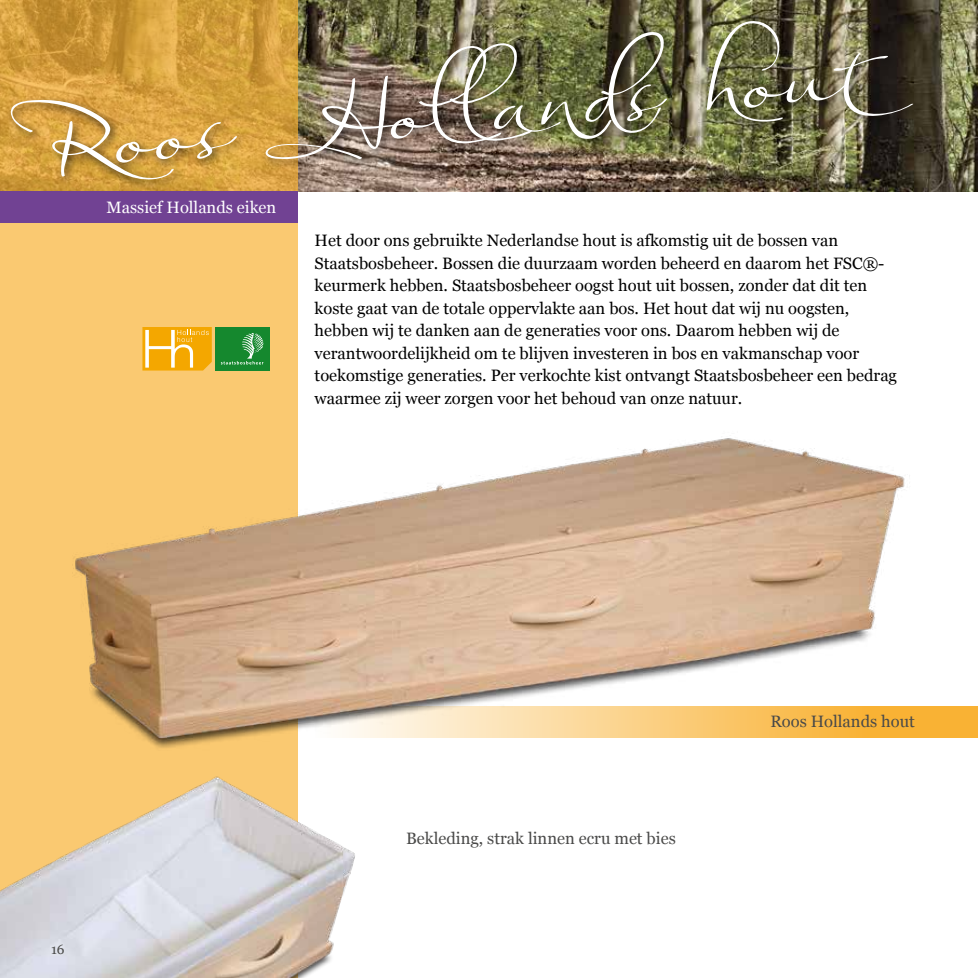
<style>
.page{position:relative;width:978px;height:978px;background:#fff}
.page>*{position:absolute;margin:0;border:0;box-sizing:border-box;transform-origin:0 0}
.t1{font:120px "Ability";color:#fff}
.t2{font:16.5px/22.5px "Georgia";color:#000}
.t3{font:16.5px "Georgia";color:#4a4a49}
.t4{font:16.5px "Georgia";color:#fff}
.t5{font:13.5px "Georgia";color:#4a4a49}
</style>
<div class="page">
<img style="left:298px;top:0;width:680px;height:191px">
<svg style="left:0;top:0;width:298px;height:766px;background:#f6c56c"></svg>
<div style="left:0;top:191px;width:298px;height:32px;background:#714293"></div>
<div style="left:6px;top:17px;width:917px;height:174px;background:#000;opacity:.75"></div>
<div style="left:315px;top:706px;width:663px;height:32px;background:#f9b234"></div>
<svg style="left:142px;top:327px;width:70px;height:44px;background:#f5b62d"></svg>
<div style="left:215px;top:327px;width:54px;height:44px;background:#15882e"></div>
<svg style="left:221px;top:333px;width:42px;height:31px"></svg>
<img style="left:0;top:766px;width:355px;height:212px">
<img style="left:47px;top:423px;width:858px;height:340px">
<h1 class="t1" style="left:6px;top:83px;width:856px;rotate:-5deg">Roos Hollands hout</h1>
<p class="t4" style="left:107px;top:195px;width:171px">Massief Hollands eiken</p>
<p class="t2" style="left:315px;top:229px;width:584px">Het door ons gebruikte Nederlandse hout is afkomstig uit de bossen van Staatsbosbeheer. Bossen die duurzaam worden beheerd en daarom het FSC®- keurmerk hebben. Staatsbosbeheer oogst hout uit bossen, zonder dat dit ten koste gaat van de totale oppervlakte aan bos. Het hout dat wij nu oogsten, hebben wij te danken aan de generaties voor ons. Daarom hebben wij de verantwoordelijkheid om te blijven investeren in bos en vakmanschap voor toekomstige generaties. Per verkochte kist ontvangt Staatsbosbeheer een bedrag waarmee zij weer zorgen voor het behoud van onze natuur.</p>
<p class="t5" style="left:51px;top:940px;width:15px">16</p>
<p class="t3" style="left:406px;top:826px;width:271px">Bekleding, strak linnen ecru met bies</p>
<p class="t3" style="left:770px;top:710px;width:146px">Roos Hollands hout</p>
</div>
